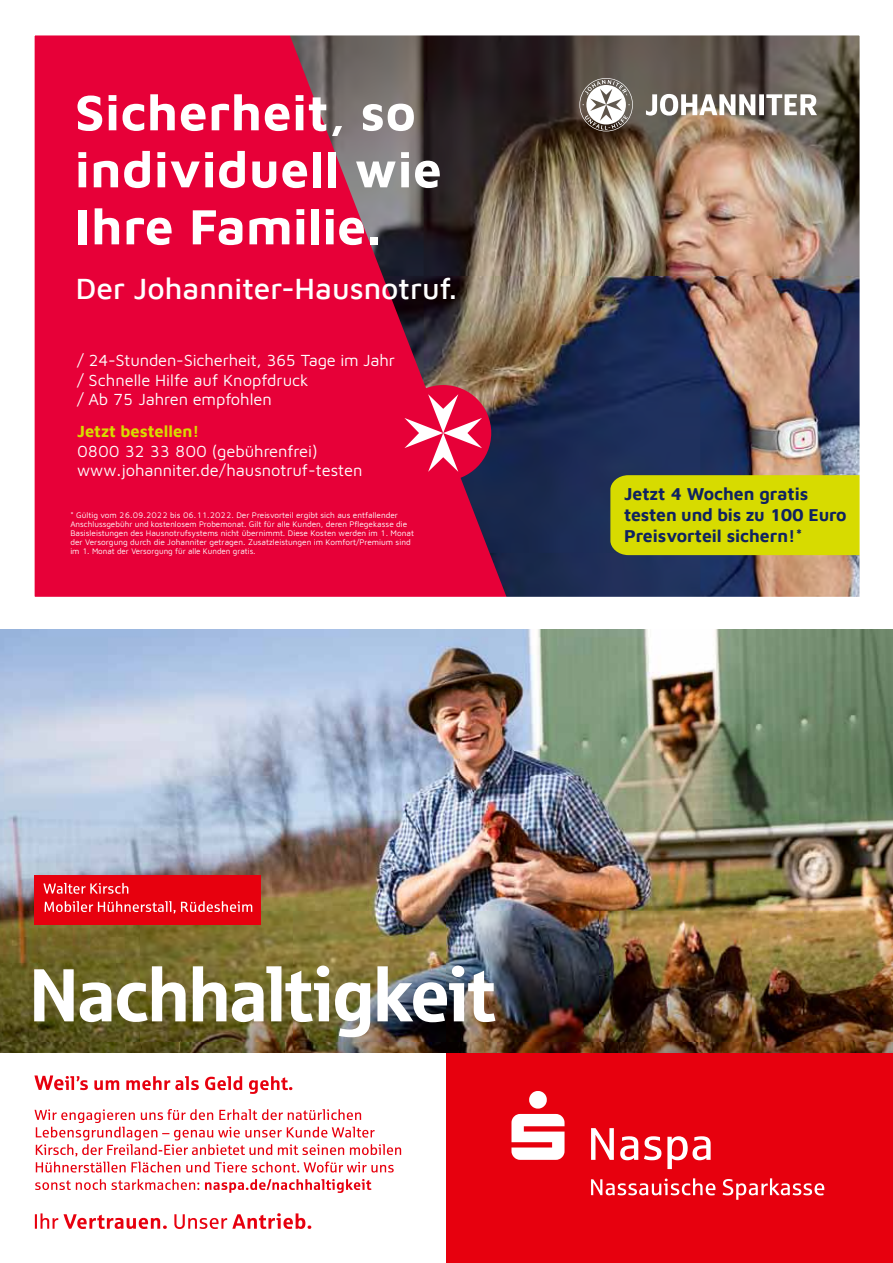
<style>
.page{position:relative;width:893px;height:1263px;background:#fff}
.page>*{position:absolute;margin:0;border:0;box-sizing:border-box;transform-origin:0 0}
.t1{font:700 51px/57px "Maven Johanniter";letter-spacing:.015em;color:#fff}
.t2{font:500 30px "Maven Johanniter";color:#fff}
.t3{font:700 17.7px/21px "Maven Johanniter";color:#10235f}
.t4{font:16.5px/19.5px "Maven Johanniter";letter-spacing:-.005em;color:#fff}
.t5{font:700 16.5px "Maven Johanniter";color:#d7db00}
.t6{font:8.25px/9px "Maven Johanniter";color:#fff}
</style>
<div class="page">
<img style="left:34px;top:35px;width:826px;height:562px">
<img style="left:0;top:629px;width:893px;height:424px">
<img style="left:34px;top:965px;width:461px;height:72px">
<svg style="left:35px;top:1213px;width:276px;height:16px"></svg>
<svg style="left:35px;top:1179px;width:336px;height:14px"></svg>
<svg style="left:35px;top:1109px;width:366px;height:63px"></svg>
<div style="left:34px;top:875px;width:227px;height:49px;background:#e7000e"></div>
<svg style="left:45px;top:901px;width:207px;height:13px"></svg>
<svg style="left:43px;top:883px;width:85px;height:11px"></svg>
<div style="left:446px;top:1053px;width:447px;height:210px;background:#e7000e"></div>
<svg style="left:511px;top:1091px;width:53px;height:69px"></svg>
<svg style="left:591px;top:1128px;width:23px;height:32px"></svg>
<svg style="left:620px;top:1136px;width:18px;height:24px"></svg>
<svg style="left:644px;top:1136px;width:17px;height:24px"></svg>
<svg style="left:667px;top:1136px;width:44px;height:33px"></svg>
<svg style="left:591px;top:1178px;width:124px;height:17px"></svg>
<svg style="left:723px;top:1178px;width:101px;height:22px"></svg>
<svg style="left:34px;top:1075px;width:258px;height:19px"></svg>
<h1 class="t1" style="left:75px;top:81px;width:368px">Sicherheit, so individuell wie<br>Ihre Familie.</h1>
<h2 class="t2" style="left:76px;top:268px;width:383px">Der Johanniter-Hausnotruf.</h2>
<h3 class="t4" style="left:77px;top:350px;width:319px">/ 24-Stunden-Sicherheit, 365 Tage im Jahr / Schnelle Hilfe auf Knopfdruck<br>/ Ab 75 Jahren empfohlen</h3>
<h3 class="t5" style="left:77px;top:420px;width:124px">Jetzt bestellen!</h3>
<h3 class="t4" style="left:77px;top:440px;width:287px">0800 32 33 800 (gebührenfrei) www.johanniter.de/hausnotruf-testen</h3>
<p class="t6" style="left:70px;top:510px;width:345px">* Gültig vom 26.09.2022 bis 06.11.2022. Der Preisvorteil ergibt sich aus entfallender Anschlussgebühr und kostenlosem Probemonat. Gilt für alle Kunden, deren Pflegekasse die Basisleistungen des Hausnotrufsystems nicht übernimmt. Diese Kosten werden im 1. Monat der Versorgung durch die Johanniter getragen. Zusatzleistungen im Komfort/Premium sind im 1. Monat der Versorgung für alle Kunden gratis.</p>
<h3 class="t3" style="left:624px;top:482px;width:224px">Jetzt 4 Wochen gratis testen und bis zu 100 Euro<br>Preisvorteil sichern!*</h3>
</div>
